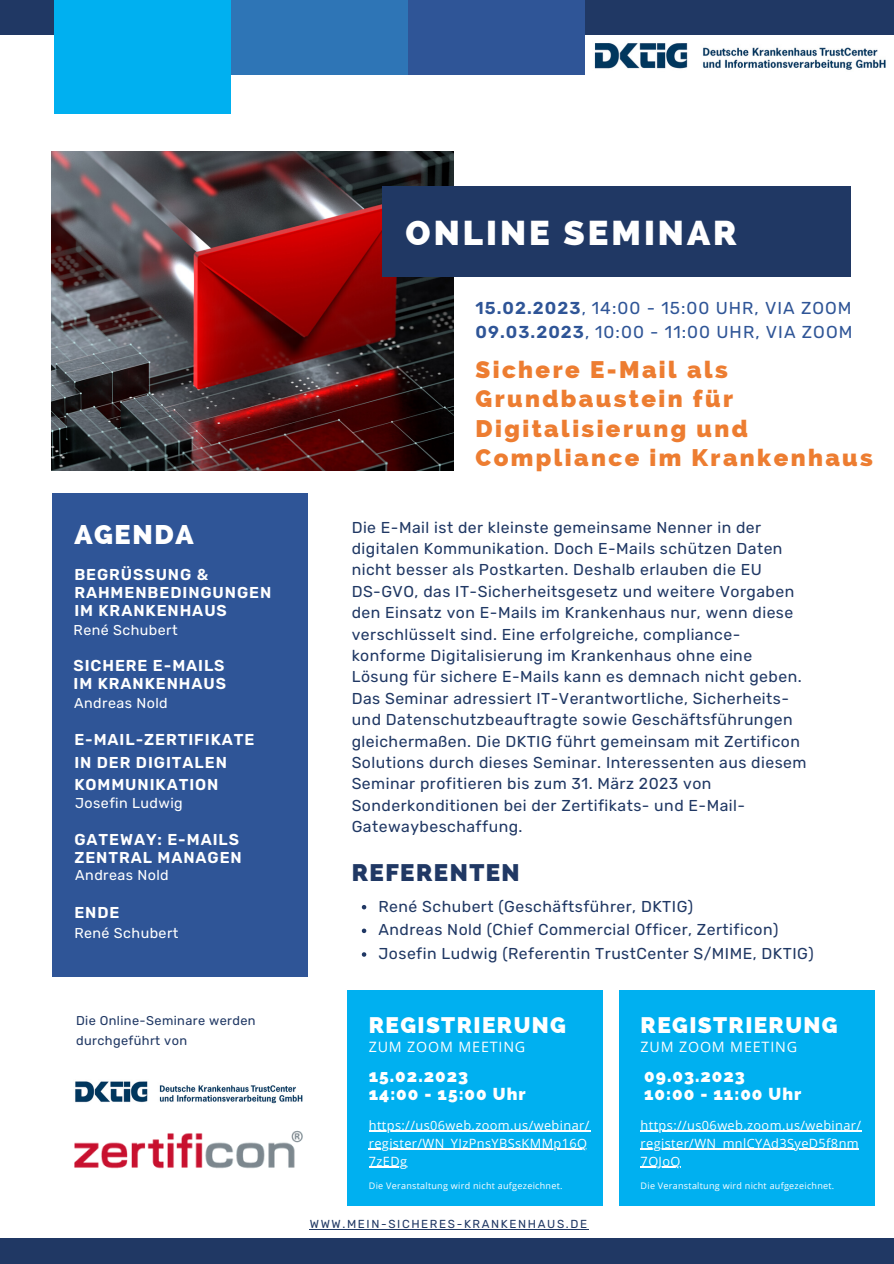
<style>
.page{position:relative;width:894px;height:1264px;background:#fff}
.page>*{position:absolute;margin:0;border:0;box-sizing:border-box;transform-origin:0 0}
.t1{font:800 34.5px "Raleway";letter-spacing:.085em;color:#fff}
.t2{font:800 27px "Raleway";letter-spacing:.06em;color:#fff}
.t3{font:800 24px/29.2px "Raleway";letter-spacing:.1em;color:#ed7d31}
.t4{font:800 24px "Raleway";letter-spacing:.06em;color:#203864}
.t5{font:800 22.5px "Raleway";letter-spacing:.06em;color:#fff}
.t6{font:17.25px "Rubik";letter-spacing:.06em;color:#2f5597}
.t7{font:800 17.25px/18px "Raleway";letter-spacing:.06em;color:#fff}
.t8{font:15.75px/21.5px "Rubik";letter-spacing:.03em;color:#203864}
.t9{font:600 15.75px/18px "Rubik";letter-spacing:.06em;color:#fff}
.t10{font:14.25px "Rubik";letter-spacing:.03em;color:#fff}
.t11{font:14.25px "Open Sans";letter-spacing:.06em;color:#fff}
.t12{font:12.75px/18.1px "Open Sans";letter-spacing:.03em;color:#fff}
.t13{font:12.75px/19.2px "Rubik";letter-spacing:.03em;color:#203864}
.t14{font:11.55px "Rubik";letter-spacing:.14em;color:#203864}
.t15{font:9px "Open Sans";letter-spacing:.03em;color:#fff}
.s1{font-weight:600}
</style>
<div class="page">
<img style="left:52px;top:151px;width:401px;height:319px">
<div style="left:382px;top:187px;width:468px;height:90px;background:#203864"></div>
<div style="left:0;top:0;width:893px;height:35px;background:#203864"></div>
<div style="left:228px;top:0;width:186px;height:74px;background:#2e75b6"></div>
<div style="left:54px;top:0;width:176px;height:114px;background:#00b0f0"></div>
<div style="left:408px;top:0;width:176px;height:74px;background:#2f5597"></div>
<img style="left:594px;top:43px;width:292px;height:27px">
<div style="left:53px;top:493px;width:255px;height:483px;background:#2f5597"></div>
<div style="left:0;top:1238px;width:893px;height:25px;background:#203864"></div>
<div style="left:347px;top:990px;width:255px;height:216px;background:#00b0f0"></div>
<svg style="left:362px;top:905px;width:4px;height:4px"></svg>
<svg style="left:362px;top:928px;width:4px;height:5px"></svg>
<svg style="left:362px;top:952px;width:4px;height:4px"></svg>
<div style="left:619px;top:990px;width:255px;height:216px;background:#00b0f0"></div>
<img style="left:75px;top:1081px;width:228px;height:23px">
<img style="left:74px;top:1130px;width:229px;height:39px">
<hr style="left:369px;top:1130px;width:221px;height:1px;background:#fff">
<hr style="left:369px;top:1148px;width:218px;height:1px;background:#fff">
<hr style="left:369px;top:1166px;width:38px;height:1px;background:#fff">
<hr style="left:640px;top:1130px;width:221px;height:1px;background:#fff">
<hr style="left:640px;top:1148px;width:218px;height:1px;background:#fff">
<hr style="left:640px;top:1166px;width:40px;height:1px;background:#fff">
<hr style="left:309px;top:1228px;width:279px;height:1px;background:#203864">
<h2 class="t2" style="left:74px;top:518px;width:121px">AGENDA</h2>
<p class="t9" style="left:74px;top:565px;width:198px">BEGRÜSSUNG &amp;<br>RAHMENBEDINGUNGEN<br>IM KRANKENHAUS</p>
<p class="t10" style="left:74px;top:621px;width:105px">René Schubert</p>
<p class="t9" style="left:74px;top:656px;width:154px">SICHERE E-MAILS<br>IM KRANKENHAUS</p>
<p class="t10" style="left:74px;top:694px;width:95px">Andreas Nold</p>
<p class="t9" style="left:74px;top:728px;width:181px;line-height:22.5px">E-MAIL-ZERTIFIKATE<br>IN DER DIGITALEN<br>KOMMUNIKATION</p>
<p class="t10" style="left:75px;top:795px;width:109px">Josefin Ludwig</p>
<p class="t9" style="left:74px;top:830px;width:169px">GATEWAY: E-MAILS<br>ZENTRAL MANAGEN</p>
<p class="t10" style="left:75px;top:866px;width:95px">Andreas Nold</p>
<p class="t9" style="left:74px;top:903px;width:47px">ENDE</p>
<p class="t10" style="left:74px;top:924px;width:105px">René Schubert</p>
<p class="t13" style="left:76px;top:1011px;width:181px">Die Online-Seminare werden durchgeführt von</p>
<h1 class="t1" style="left:405px;top:213px;width:333px">ONLINE SEMINAR</h1>
<p class="t6" style="left:475px;top:297px;width:377px"><span class="s1">15.02.2023</span>, 14:00 - 15:00 UHR, VIA ZOOM</p>
<p class="t6" style="left:475px;top:321px;width:378px"><span class="s1">09.03.2023</span>, 10:00 - 11:00 UHR, VIA ZOOM</p>
<h3 class="t3" style="left:475px;top:355px;width:399px">Sichere E-Mail als<br>Grundbaustein für<br>Digitalisierung und<br>Compliance im Krankenhaus</h3>
<p class="t8" style="left:351px;top:516px;width:456px">Die E-Mail ist der kleinste gemeinsame Nenner in der digitalen Kommunikation. Doch E-Mails schützen Daten nicht besser als Postkarten. Deshalb erlauben die EU DS-GVO, das IT-Sicherheitsgesetz und weitere Vorgaben den Einsatz von E-Mails im Krankenhaus nur, wenn diese verschlüsselt sind. Eine erfolgreiche, compliance&shy;konforme Digitalisierung im Krankenhaus ohne eine Lösung für sichere E-Mails kann es demnach nicht geben.<br>Das Seminar adressiert IT-Verantwortliche, Sicherheits&shy;und Datenschutzbeauftragte sowie Geschäftsführungen gleichermaßen. Die DKTIG führt gemeinsam mit Zertificon Solutions durch dieses Seminar. Interessenten aus diesem Seminar profitieren bis zum 31. März 2023 von Sonderkonditionen bei der Zertifikats- und E-Mail-Gatewaybeschaffung.</p>
<h3 class="t4" style="left:351px;top:858px;width:169px">REFERENTEN</h3>
<p class="t8" style="left:378px;top:894px;width:436px;line-height:23.7px">René Schubert (Geschäftsführer, DKTIG)<br>Andreas Nold (Chief Commercial Officer, Zertificon)<br>Josefin Ludwig (Referentin TrustCenter S/MIME, DKTIG)</p>
<h3 class="t5" style="left:369px;top:1012px;width:198px">REGISTRIERUNG</h3>
<p class="t11" style="left:368px;top:1037px;width:158px">ZUM ZOOM MEETING</p>
<h3 class="t5" style="left:640px;top:1012px;width:198px">REGISTRIERUNG</h3>
<p class="t11" style="left:640px;top:1037px;width:158px">ZUM ZOOM MEETING</p>
<p class="t7" style="left:368px;top:1066px;width:158px">15.02.2023<br>14:00 - 15:00 Uhr</p>
<p class="t7" style="left:644px;top:1066px;width:159px">09.03.2023<br>10:00 - 11:00 Uhr</p>
<p class="t12" style="left:369px;top:1115px;width:222px">https://us06web.zoom.us/webinar/ register/WN_YIzPnsYBSsKMMp16Q<br>7zEDg</p>
<p class="t15" style="left:369px;top:1179px;width:195px">Die Veranstaltung wird nicht aufgezeichnet.</p>
<p class="t14" style="left:309px;top:1216px;width:279px">WWW.MEIN-SICHERES-KRANKENHAUS.DE</p>
<p class="t12" style="left:640px;top:1115px;width:222px">https://us06web.zoom.us/webinar/ register/WN_mnlCYAd3SyeD5f8nm<br>7OJoQ</p>
<p class="t15" style="left:640px;top:1179px;width:195px">Die Veranstaltung wird nicht aufgezeichnet.</p>
</div>
